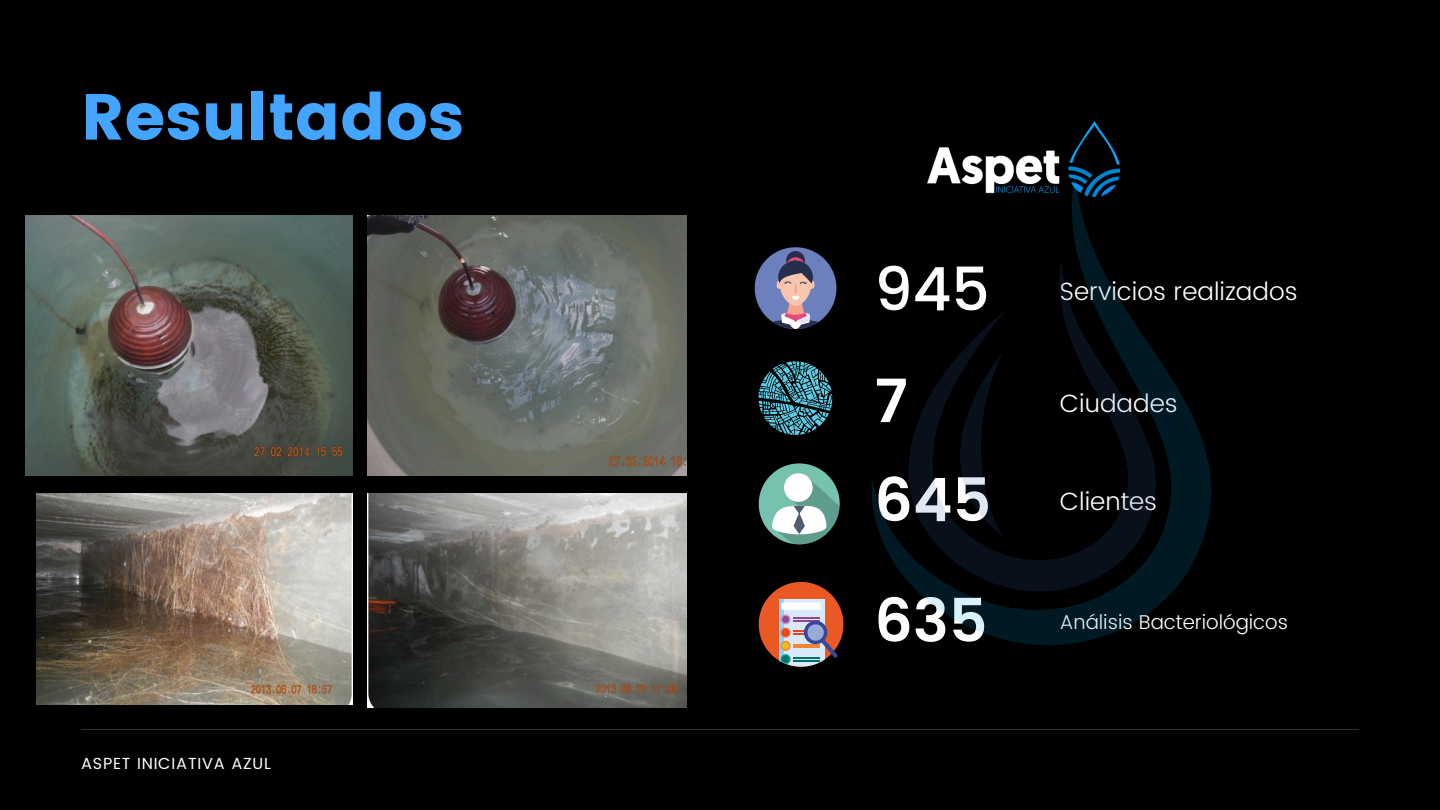
<style>
.page{position:relative;width:1440px;height:810px;background:#000}
.page>*{position:absolute;margin:0;border:0;box-sizing:border-box;transform-origin:0 0}
.t1{font:65px "Poppins";color:#43a5ff}
.t2{font:600 60px "Poppins";color:#fffefe}
.t3{font:500 60px "Poppins";color:#fffefe}
.t4{font:300 25px "Poppins";color:#fffefe}
.t5{font:300 20px "Poppins";color:#fffefe}
.t6{font:16px "Poppins";letter-spacing:.05em;color:#fffefe}
</style>
<div class="page">
<hr style="left:81px;top:729px;width:1278px;height:1px;background:#323232">
<img style="left:26px;top:216px;width:327px;height:260px">
<img style="left:367px;top:216px;width:319px;height:260px">
<img style="left:931px;top:122px;width:189px;height:49px">
<img style="left:367px;top:493px;width:319px;height:214px">
<img style="left:36px;top:493px;width:316px;height:211px">
<div style="left:759px;top:463px;width:81px;height:81px;background:#76c2af;border-radius:50%"></div>
<svg style="left:770px;top:473px;width:70px;height:71px"></svg>
<svg style="left:759px;top:361px;width:73px;height:74px"></svg>
<svg style="left:755px;top:247px;width:81px;height:82px"></svg>
<svg style="left:759px;top:582px;width:84px;height:85px"></svg>
<svg style="left:872px;top:171px;width:339px;height:474px"></svg>
<svg style="left:907px;top:352px;width:96px;height:184px"></svg>
<h2 class="t1" style="left:81px;top:79px;width:385px">Resultados</h2>
<h1 class="t6" style="left:81px;top:754px;width:192px">ASPET INICIATIVA AZUL</h1>
<p class="t3" style="left:874px;top:255px;width:117px">945</p>
<p class="t2" style="left:874px;top:366px;width:35px">7</p>
<p class="t2" style="left:874px;top:465px;width:118px">645</p>
<p class="t2" style="left:874px;top:586px;width:114px">635</p>
<p class="t4" style="left:1060px;top:276px;width:239px">Servicios realizados</p>
<p class="t4" style="left:1060px;top:388px;width:119px">Ciudades</p>
<p class="t4" style="left:1060px;top:487px;width:99px">Clientes</p>
<p class="t5" style="left:1060px;top:611px;width:230px">Análisis Bacteriológicos</p>
</div>
